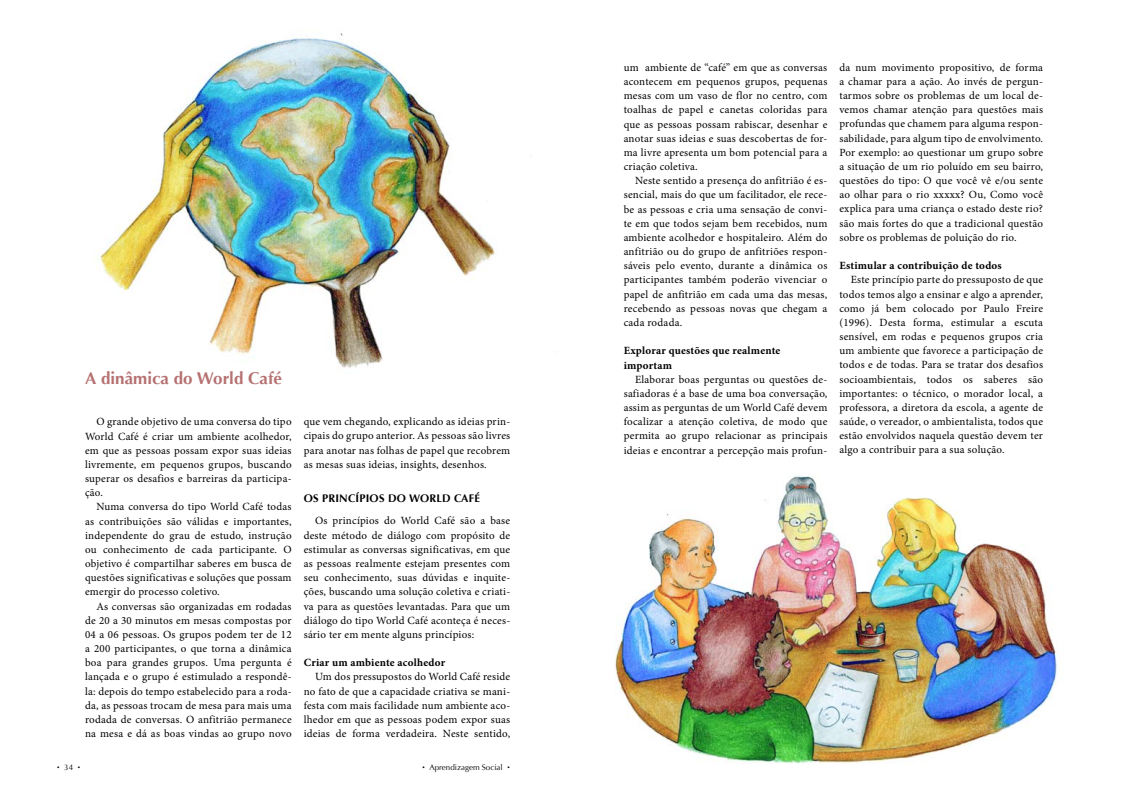
<style>
.page{position:relative;width:1134px;height:794px;background:#fff}
.page>*{position:absolute;margin:0;border:0;box-sizing:border-box;transform-origin:0 0}
.t1{font:700 17px "Optima";color:#b67171}
.t2{font:11px/14.2px "Minion Pro";letter-spacing:.02em;color:#000;text-align:justify}
.t3{font:700 11px/14.2px "Minion Pro";letter-spacing:.02em;color:#000}
.t4{font:700 11px "Optima";letter-spacing:.01em;color:#000}
.t5{font:8px "Optima";color:#000}
.t6{font:5px "Optima";color:#000}
.s1{font-size:8px}
.s2{font-size:5px}
</style>
<div class="page">
<img style="left:100px;top:33px;width:395px;height:335px">
<img style="left:615px;top:475px;width:442px;height:289px">
<h1 class="t1" style="left:85px;top:369px;width:198px">A DINÂMICA DO WORLD CAFÉ</h1>
<p class="t2" style="left:85px;top:415px;width:208px;text-indent:11px">O grande objetivo de uma conversa do tipo World Café é criar um ambiente acolhedor, em que as pessoas possam expor suas ideias livremente, em pequenos grupos, buscando superar os desafios e barreiras da participa&shy;ção.</p>
<p class="t2" style="left:85px;top:500px;width:208px;text-indent:11px">Numa conversa do tipo World Café todas as contribuições são válidas e importantes, independente do grau de estudo, instrução ou conhecimento de cada participante. O objetivo é compartilhar saberes em busca de questões significativas e soluções que possam emergir do processo coletivo.</p>
<p class="t2" style="left:85px;top:599px;width:208px;text-indent:11px">As conversas são organizadas em rodadas de 20 a 30 minutos em mesas compostas por 04 a 06 pessoas. Os grupos podem ter de 12 a 200 participantes, o que torna a dinâmica boa para grandes grupos. Uma pergunta é lançada e o grupo é estimulado a respondê&shy;la: depois do tempo estabelecido para a roda&shy;da, as pessoas trocam de mesa para mais uma rodada de conversas. O anfitrião permanece na mesa e dá as boas vindas ao grupo novo</p>
<p class="t2" style="left:304px;top:415px;width:208px">que vem chegando, explicando as ideias prin&shy;cipais do grupo anterior. As pessoas são livres para anotar nas folhas de papel que recobrem as mesas suas ideias, insights, desenhos.</p>
<p class="t4" style="left:304px;top:492px;width:26px">OS PRINC</p>
<p class="t4" style="left:356px;top:492px;width:11px">ÍPIOS</p>
<p class="t4" style="left:388px;top:492px;width:41px">DO WORLD</p>
<p class="t4" style="left:454px;top:492px;width:27px">CAF É</p>
<p class="t2" style="left:304px;top:514px;width:208px;text-indent:11px">Os princípios do World Café são a base deste método de diálogo com propósito de estimular as conversas significativas, em que as pessoas realmente estejam presentes com seu conhecimento, suas dúvidas e inquite&shy;ções, buscando uma solução coletiva e criati&shy;va para as questões levantadas. Para que um diálogo do tipo World Café aconteça é neces&shy;sário ter em mente alguns princípios:</p>
<p class="t3" style="left:304px;top:655px;width:143px">Criar um ambiente acolhedor</p>
<p class="t2" style="left:304px;top:670px;width:208px;text-indent:11px">Um dos pressupostos do World Café reside no fato de que a capacidade criativa se mani&shy;festa com mais facilidade num ambiente aco&shy;lhedor em que as pessoas podem expor suas ideias de forma verdadeira. Neste sentido,</p>
<p class="t6" style="left:57px;top:764px;width:25px">• <span class="s1">34</span> •</p>
<p class="t5" style="left:422px;top:762px;width:90px"><span class="s2">•</span> Aprendizagem Social <span class="s2">•</span></p>
<p class="t2" style="left:624px;top:60px;width:205px">um ambiente de “café” em que as conversas acontecem em pequenos grupos, pequenas mesas com um vaso de flor no centro, com toalhas de papel e canetas coloridas para que as pessoas possam rabiscar, desenhar e anotar suas ideias e suas descobertas de for&shy;ma livre apresenta um bom potencial para a criação coletiva.</p>
<p class="t2" style="left:624px;top:174px;width:205px;text-indent:11px">Neste sentido a presença do anfitrião é es&shy;sencial, mais do que um facilitador, ele rece&shy;be as pessoas e cria uma sensação de convi&shy;te em que todos sejam bem recebidos, num ambiente acolhedor e hospitaleiro. Além do anfitrião ou do grupo de anfitriões respon&shy;sáveis pelo evento, durante a dinâmica os participantes também poderão vivenciar o papel de anfitrião em cada uma das mesas, recebendo as pessoas novas que chegam a cada rodada.</p>
<p class="t3" style="left:624px;top:343px;width:158px">Explorar questões que realmente importam</p>
<p class="t2" style="left:624px;top:372px;width:205px;text-indent:11px">Elaborar boas perguntas ou questões de&shy;safiadoras é a base de uma boa conversação, assim as perguntas de um World Café devem focalizar a atenção coletiva, de modo que permita ao grupo relacionar as principais ideias e encontrar a percepção mais profun-</p>
<p class="t2" style="left:839px;top:60px;width:205px">da num movimento propositivo, de forma a chamar para a ação. Ao invés de pergun&shy;tarmos sobre os problemas de um local de&shy;vemos chamar atenção para questões mais profundas que chamem para alguma respon&shy;sabilidade, para algum tipo de envolvimento.<br>Por exemplo: ao questionar um grupo sobre a situação de um rio poluído em seu bairro, questões do tipo: O que você vê e/ou sente ao olhar para o rio xxxxx? Ou, Como você explica para uma criança o estado deste rio? são mais fortes do que a tradicional questão sobre os problemas de poluição do rio.</p>
<p class="t3" style="left:839px;top:258px;width:164px">Estimular a contribuição de todos</p>
<p class="t2" style="left:839px;top:273px;width:205px;text-indent:11px">Este princípio parte do pressuposto de que todos temos algo a ensinar e algo a aprender, como já bem colocado por Paulo Freire (1996). Desta forma, estimular a escuta sensível, em rodas e pequenos grupos cria um ambiente que favorece a participação de todos e de todas. Para se tratar dos desafios socioambientais, todos os saberes são importantes: o técnico, o morador local, a professora, a diretora da escola, a agente de saúde, o vereador, o ambientalista, todos que estão envolvidos naquela questão devem ter algo a contribuir para a sua solução.</p>
</div>
